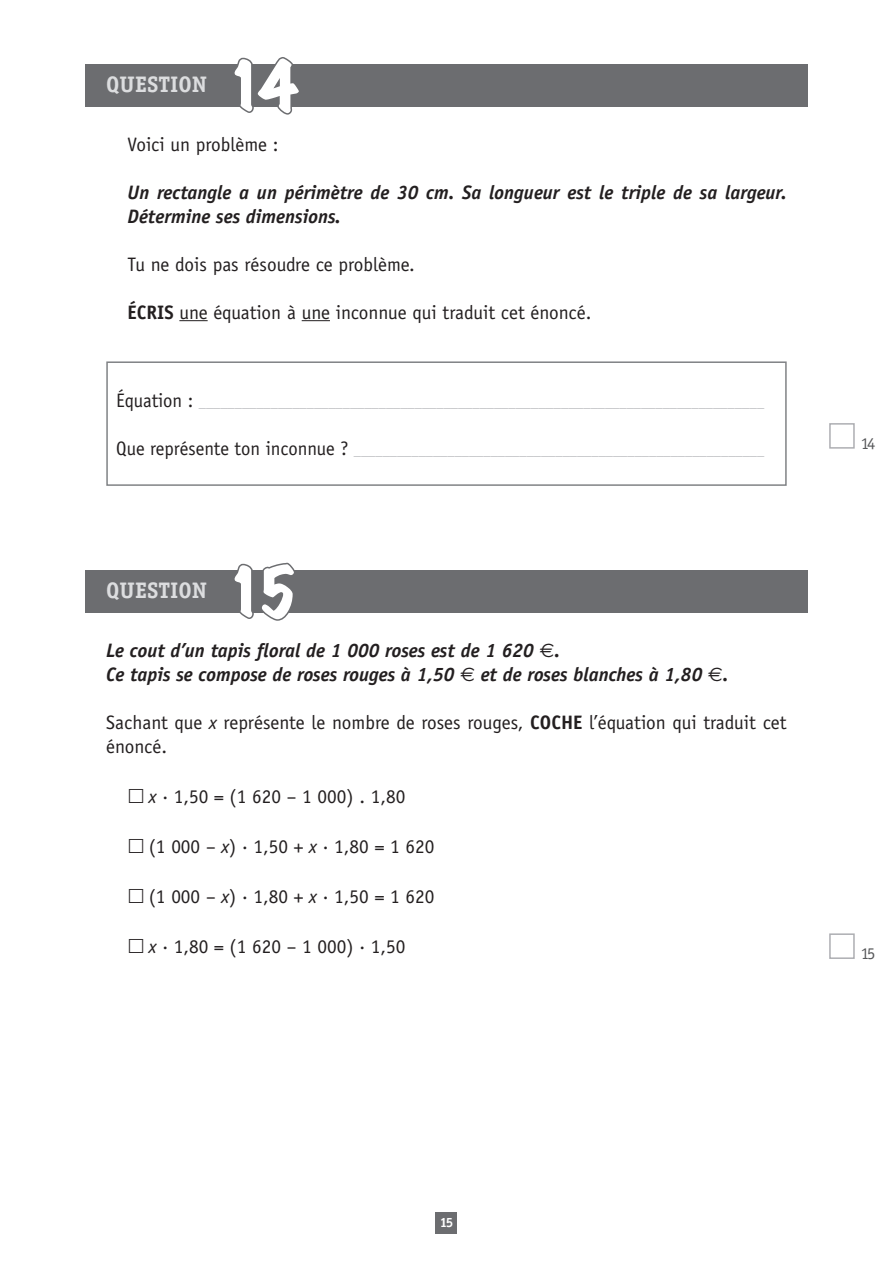
<style>
.page{position:relative;width:893px;height:1263px;background:#fff}
.page>*{position:absolute;margin:0;border:0;box-sizing:border-box;transform-origin:0 0}
.t1{font:expanded 60px "Marker Felt";color:#fff}
.t2{font:700 22.5px "Officina Serif";color:#dcdddf}
.t3{font:19.5px/24px "Officina Sans";color:#231f20}
.t4{font:italic 700 19.5px/24px "Officina Sans";color:#231f20}
.t5{font:16.5px "Officina Serif";color:#57585a}
.t6{font:15px "Officina Sans";color:#bcbdc0;scale:.96 1}
.t7{font:700 13.5px "Officina Serif";color:#fff}
.s1{font-weight:700}
.s2{font-size:19.5px;color:#231f20}
.s3{font-family:"Euro Sans";font-weight:400;font-style:normal}
.s4{font-style:italic}
</style>
<div class="page">
<div style="left:436px;top:1212px;width:21px;height:21px;background:#6c6d70"></div>
<svg style="left:179px;top:320px;width:29px;height:1px"></svg>
<svg style="left:302px;top:320px;width:28px;height:1px"></svg>
<div style="left:85px;top:570px;width:723px;height:42px;background:#6c6d70"></div>
<div style="left:85px;top:64px;width:723px;height:42px;background:#6c6d70"></div>
<svg style="left:231px;top:562px;width:67px;height:59px"></svg>
<svg style="left:231px;top:57px;width:71px;height:58px"></svg>
<div style="left:829px;top:933px;width:26px;height:26px;border:2px solid #adaeb2"></div>
<div style="left:829px;top:423px;width:26px;height:26px;border:2px solid #adaeb2"></div>
<div style="left:106px;top:361px;width:681px;height:125px;border:2px solid #808285"></div>
<p class="t2" style="left:106px;top:71px;width:65px">QUESTION</p>
<h1 class="t1" style="left:225px;top:39px;width:73px">14</h1>
<p class="t3" style="left:128px;top:132px;width:152px">Voici un problème :</p>
<p class="t4" style="left:128px;top:180px;width:661px">Un rectangle a un périmètre de 30 cm. Sa longueur est le triple de sa largeur.<br>Détermine ses dimensions.</p>
<p class="t3" style="left:128px;top:252px;width:289px">Tu ne dois pas résoudre ce problème.</p>
<p class="t3" style="left:128px;top:300px;width:465px"><span class="s1">ÉCRIS</span> une équation à une inconnue qui traduit cet énoncé.</p>
<p class="t6" style="left:116px;top:393px;width:676px"><span class="s2">Équation :</span> ______________________________________________________________________________</p>
<p class="t6" style="left:116px;top:441px;width:676px"><span class="s2">Que représente ton inconnue ?</span> _________________________________________________________</p>
<p class="t2" style="left:106px;top:577px;width:65px">QUESTION</p>
<h1 class="t1" style="left:225px;top:545px;width:74px">15</h1>
<p class="t4" style="left:106px;top:639px;width:624px">Le cout d’un tapis floral de 1 000 roses est de 1 620 <span class="s3">€</span>.<br>Ce tapis se compose de roses rouges à 1,50 <span class="s3">€</span> et de roses blanches à 1,80 <span class="s3">€</span>.</p>
<p class="t3" style="left:106px;top:711px;width:682px">Sachant que <span class="s4">x</span> représente le nombre de roses rouges, <span class="s1">COCHE</span> l’équation qui traduit cet énoncé.</p>
<p class="t3" style="left:149px;top:785px;width:258px"><span class="s4">x</span> . 1,50 = (1 620 – 1 000) . 1,80</p>
<p class="t3" style="left:149px;top:835px;width:287px">(1 000 – <span class="s4">x</span>) . 1,50 + <span class="s4">x</span> . 1,80 = 1 620</p>
<p class="t3" style="left:149px;top:885px;width:287px">(1 000 – <span class="s4">x</span>) . 1,80 + <span class="s4">x</span> . 1,50 = 1 620</p>
<p class="t3" style="left:149px;top:935px;width:258px"><span class="s4">x</span> . 1,80 = (1 620 – 1 000) . 1,50</p>
<p class="t5" style="left:861px;top:433px;width:16px">14</p>
<p class="t5" style="left:861px;top:944px;width:16px">15</p>
<p class="t7" style="left:440px;top:1214px;width:15px">15</p>
</div>
